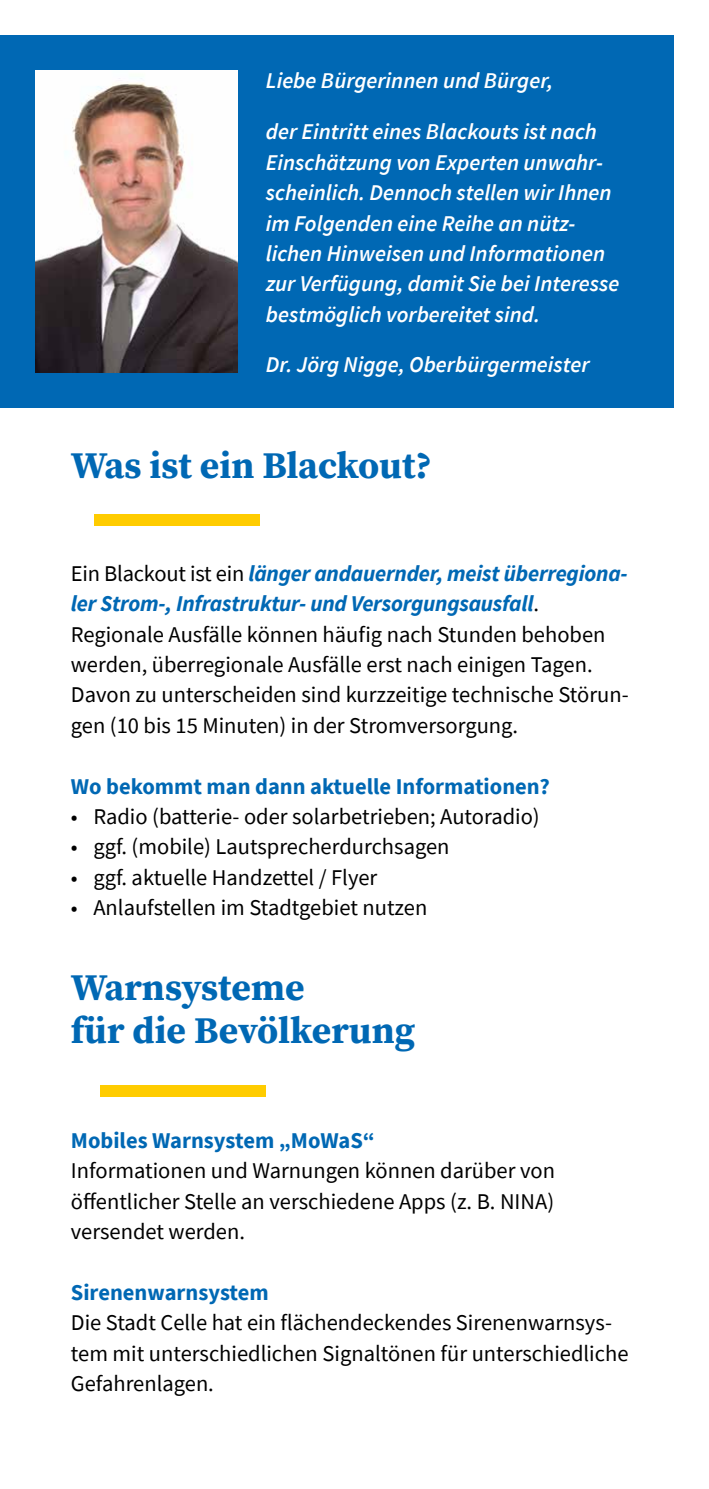
<style>
.page{position:relative;width:709px;height:1489px;background:#fff}
.page>*{position:absolute;margin:0;border:0;box-sizing:border-box;transform-origin:0 0}
.t1{font:700 37.5px/43px "Source Serif Pro";color:#0068b4}
.t2{font:22.5px/30.5px "Source Sans Pro";color:#000}
.t3{font:italic 600 22.5px/30.2px "Source Sans Pro";color:#fff}
.t4{font:700 22.5px "Source Sans Pro";color:#0068b4}
.s1{font-weight:700;font-style:italic;color:#0068b4}
</style>
<div class="page">
<div style="left:0;top:35px;width:673px;height:372px;background:#0068b4"></div>
<div style="left:94px;top:514px;width:166px;height:12px;background:#fc0"></div>
<div style="left:100px;top:1084px;width:166px;height:12px;background:#fc0"></div>
<img style="left:35px;top:71px;width:202px;height:301px">
<p class="t3" style="left:266px;top:65px;width:289px">Liebe Bürgerinnen und Bürger,</p>
<p class="t3" style="left:266px;top:116px;width:355px">der Eintritt eines Blackouts ist nach Einschätzung von Experten unwahr&shy;scheinlich. Dennoch stellen wir Ihnen im Folgenden eine Reihe an nütz&shy;lichen Hinweisen und Informationen zur Verfügung, damit Sie bei Interesse bestmöglich vorbereitet sind.</p>
<p class="t3" style="left:266px;top:349px;width:325px">Dr. Jörg Nigge, Oberbürgermeister</p>
<h1 class="t1" style="left:71px;top:443px;width:362px">Was ist ein Blackout?</h1>
<p class="t2" style="left:71px;top:558px;width:559px">Ein Blackout ist ein <span class="s1">länger andauernder, meist überregiona&shy;ler Strom-, Infrastruktur- und Versorgungsausfall</span>.<br>Regionale Ausfälle können häufig nach Stunden behoben werden, überregionale Ausfälle erst nach einigen Tagen.<br>Davon zu unterscheiden sind kurzzeitige technische Störun&shy;gen (10 bis 15 Minuten) in der Stromversorgung.</p>
<p class="t4" style="left:71px;top:770px;width:480px">Wo bekommt man dann aktuelle Informationen?</p>
<p class="t2" style="left:71px;top:801px;width:470px">• Radio (batterie- oder solarbetrieben; Autoradio)</p>
<p class="t2" style="left:71px;top:831px;width:380px">• ggf. (mobile) Lautsprecherdurchsagen</p>
<p class="t2" style="left:71px;top:861px;width:308px">• ggf. aktuelle Handzettel / Flyer</p>
<p class="t2" style="left:71px;top:892px;width:358px">• Anlaufstellen im Stadtgebiet nutzen</p>
<h1 class="t1" style="left:71px;top:965px;width:346px">Warnsysteme<br>für die Bevölkerung</h1>
<p class="t4" style="left:71px;top:1125px;width:305px">Mobiles Warnsystem „MoWaS“</p>
<p class="t2" style="left:71px;top:1155px;width:485px;text-align:justify">Informationen und Warnungen können darüber von öffentlicher Stelle an verschiedene Apps (z. B. NINA) versendet werden.</p>
<p class="t4" style="left:71px;top:1277px;width:199px">Sirenenwarnsystem</p>
<p class="t2" style="left:71px;top:1307px;width:559px">Die Stadt Celle hat ein flächendeckendes Sirenenwarnsys&shy;tem mit unterschiedlichen Signaltönen für unterschiedliche<br>Gefahrenlagen.</p>
</div>
